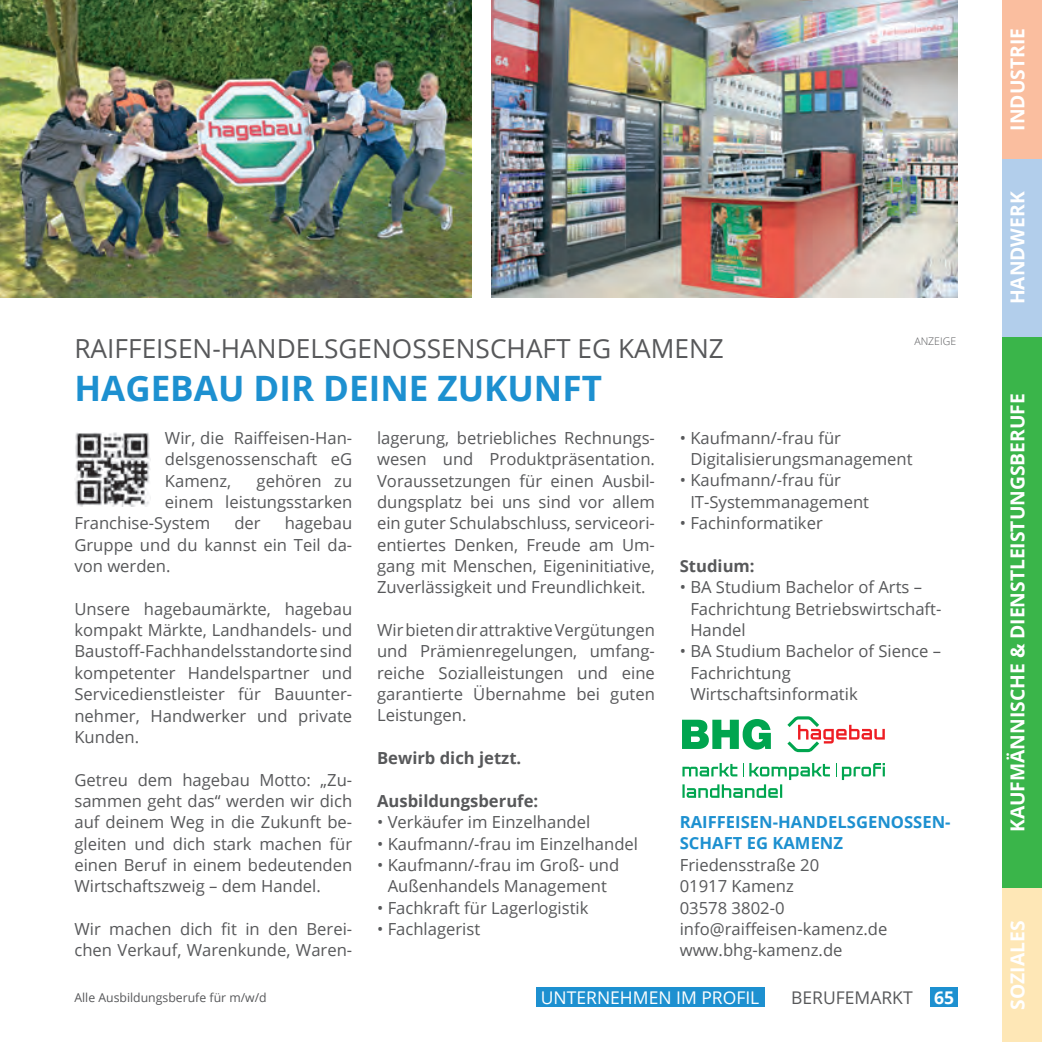
<style>
.page{position:relative;width:1042px;height:1042px;background:#fff}
.page>*{position:absolute;margin:0;border:0;box-sizing:border-box;transform-origin:0 0}
.t1{font:700 35px "Open Sans";color:#1d90d0}
.t2{font:26.25px "Open Sans";color:#57585a}
.t3{font:700 19.25px "Open Sans";color:#fff}
.t4{font:17.5px "Open Sans";color:#fff}
.t5{font:17.5px "Open Sans";color:#57585a}
.t6{font:700 17.5px "Open Sans";color:#fff}
.t7{font:16.62px/21.3px "Open Sans";color:#57585a;text-align:justify}
.t8{font:700 16.62px "Open Sans";color:#57585a}
.t9{font:700 16.62px/21.3px "Open Sans";color:#1d90d0}
.t10{font:12.25px "Open Sans";color:#57585a}
.t11{font:300 10.5px "Open Sans";color:#57585a}
</style>
<div class="page">
<div style="left:536px;top:987px;width:228px;height:20px;background:#1d90d0"></div>
<div style="left:1002px;top:159px;width:40px;height:178px;background:#b2ceeb"></div>
<div style="left:1002px;top:337px;width:40px;height:551px;background:#3ab54a"></div>
<div style="left:1002px;top:0;width:40px;height:159px;background:#fabe9f"></div>
<div style="left:1002px;top:888px;width:40px;height:154px;background:#fee7b6"></div>
<div style="left:930px;top:987px;width:27px;height:20px;background:#1d90d0"></div>
<img style="left:0;top:0;width:471px;height:298px">
<img style="left:491px;top:0;width:466px;height:298px">
<img style="left:75px;top:433px;width:75px;height:73px">
<svg style="left:787px;top:716px;width:98px;height:36px"></svg>
<svg style="left:682px;top:719px;width:89px;height:30px"></svg>
<svg style="left:682px;top:763px;width:203px;height:35px"></svg>
<p class="t11" style="left:914px;top:334px;width:43px">ANZEIGE</p>
<h2 class="t2" style="left:74px;top:330px;width:651px">RAIFFEISEN-HANDELSGENOSSENSCHAFT EG KAMENZ</h2>
<h1 class="t1" style="left:74px;top:364px;width:529px">HAGEBAU DIR DEINE ZUKUNFT</h1>
<p class="t7" style="left:165px;top:427px;width:189px">Wir, die Raiffeisen-Han&shy;delsgenossenschaft eG Kamenz,</p>
<p class="t7" style="left:690px;top:427px;width:224px;text-indent:-11px">• Kaufmann/-frau für<br>Digitalisierungsmanagement</p>
<p class="t7" style="left:690px;top:469px;width:180px;text-indent:-11px">• Kaufmann/-frau für<br>IT-Systemmanagement</p>
<p class="t7" style="left:680px;top:512px;width:145px">• Fachinformatiker</p>
<p class="t8" style="left:680px;top:554px;width:76px">Studium:</p>
<p class="t7" style="left:690px;top:576px;width:253px;text-align:left;text-indent:-11px">• BA Studium Bachelor of Arts –<br>Fachrichtung Betriebswirtschaft-<br>Handel</p>
<p class="t7" style="left:690px;top:640px;width:252px;text-align:left;text-indent:-11px">• BA Studium Bachelor of Sience –<br>Fachrichtung<br>Wirtschaftsinformatik</p>
<p class="t7" style="left:377px;top:427px;width:279px">lagerung, betriebliches Rechnungs&shy;wesen und Produktpräsentation.<br>Voraussetzungen für einen Ausbil&shy;dungsplatz bei uns sind vor allem ein guter Schulabschluss, serviceori&shy;entiertes Denken, Freude am Um&shy;gang mit Menschen, Eigeninitiative, Zuverlässigkeit und Freundlichkeit.</p>
<p class="t7" style="left:377px;top:619px;width:279px">Wir bieten dir attraktive Vergütungen und Prämienregelungen, umfang&shy;reiche Sozialleistungen und eine garantierte Übernahme bei guten Leistungen.</p>
<p class="t8" style="left:377px;top:746px;width:146px">Bewirb dich jetzt.</p>
<p class="t8" style="left:377px;top:789px;width:163px">Ausbildungsberufe:</p>
<p class="t7" style="left:377px;top:811px;width:215px">• Verkäufer im Einzelhandel</p>
<p class="t7" style="left:377px;top:832px;width:262px">• Kaufmann/-frau im Einzelhandel</p>
<p class="t7" style="left:377px;top:854px;width:244px;text-align:center">• Kaufmann/-frau im Groß- und<br>Außenhandels Management</p>
<p class="t7" style="left:377px;top:896px;width:213px">• Fachkraft für Lagerlogistik</p>
<p class="t7" style="left:377px;top:918px;width:105px">• Fachlagerist</p>
<p class="t7" style="left:257px;top:469px;width:97px">gehören zu</p>
<p class="t7" style="left:165px;top:491px;width:189px">einem leistungsstarken</p>
<p class="t7" style="left:74px;top:512px;width:137px">Franchise-System</p>
<p class="t7" style="left:234px;top:512px;width:28px">der</p>
<p class="t7" style="left:74px;top:512px;width:279px;text-indent:210px">hagebau Gruppe und du kannst ein Teil da&shy;von werden.</p>
<p class="t7" style="left:74px;top:597px;width:279px">Unsere hagebaumärkte, hagebau kompakt Märkte, Landhandels- und Baustoff-Fachhandelsstandorte sind kompetenter Handelspartner und Servicedienstleister für Bauunter&shy;nehmer, Handwerker und private Kunden.</p>
<p class="t7" style="left:74px;top:768px;width:279px">Getreu dem hagebau Motto: „Zu&shy;sammen geht das“ werden wir dich auf deinem Weg in die Zukunft be&shy;gleiten und dich stark machen für einen Beruf in einem bedeutenden Wirtschaftszweig – dem Handel.</p>
<p class="t7" style="left:74px;top:918px;width:279px">Wir machen dich fit in den Berei&shy;chen Verkauf, Warenkunde, Waren-</p>
<p class="t9" style="left:680px;top:811px;width:272px">RAIFFEISEN-HANDELSGENOSSEN-<br>SCHAFT EG KAMENZ</p>
<p class="t7" style="left:680px;top:853px;width:209px;text-align:left">Friedensstraße 20<br>01917 Kamenz<br>03578 3802-0 info@raiffeisen-kamenz.de www.bhg-kamenz.de</p>
<p class="t10" style="left:74px;top:989px;width:194px">Alle Ausbildungsberufe für m/w/d</p>
<p class="t4" style="left:541px;top:985px;width:220px">UNTERNEHMEN IM PROFIL</p>
<p class="t5" style="left:791px;top:985px;width:123px">BERUFEMARKT</p>
<p class="t6" style="left:934px;top:985px;width:21px">65</p>
<p class="t3" style="left:1004px;top:131px;width:104px;rotate:-90deg">INDUSTRIE</p>
<p class="t3" style="left:1004px;top:304px;width:114px;rotate:-90deg">HANDWERK</p>
<p class="t3" style="left:1004px;top:832px;width:440px;rotate:-90deg">KAUFMÄNNISCHE &amp; DIENSTLEISTUNGSBERUFE</p>
<p class="t3" style="left:1004px;top:1009px;width:90px;rotate:-90deg">SOZIALES</p>
</div>
